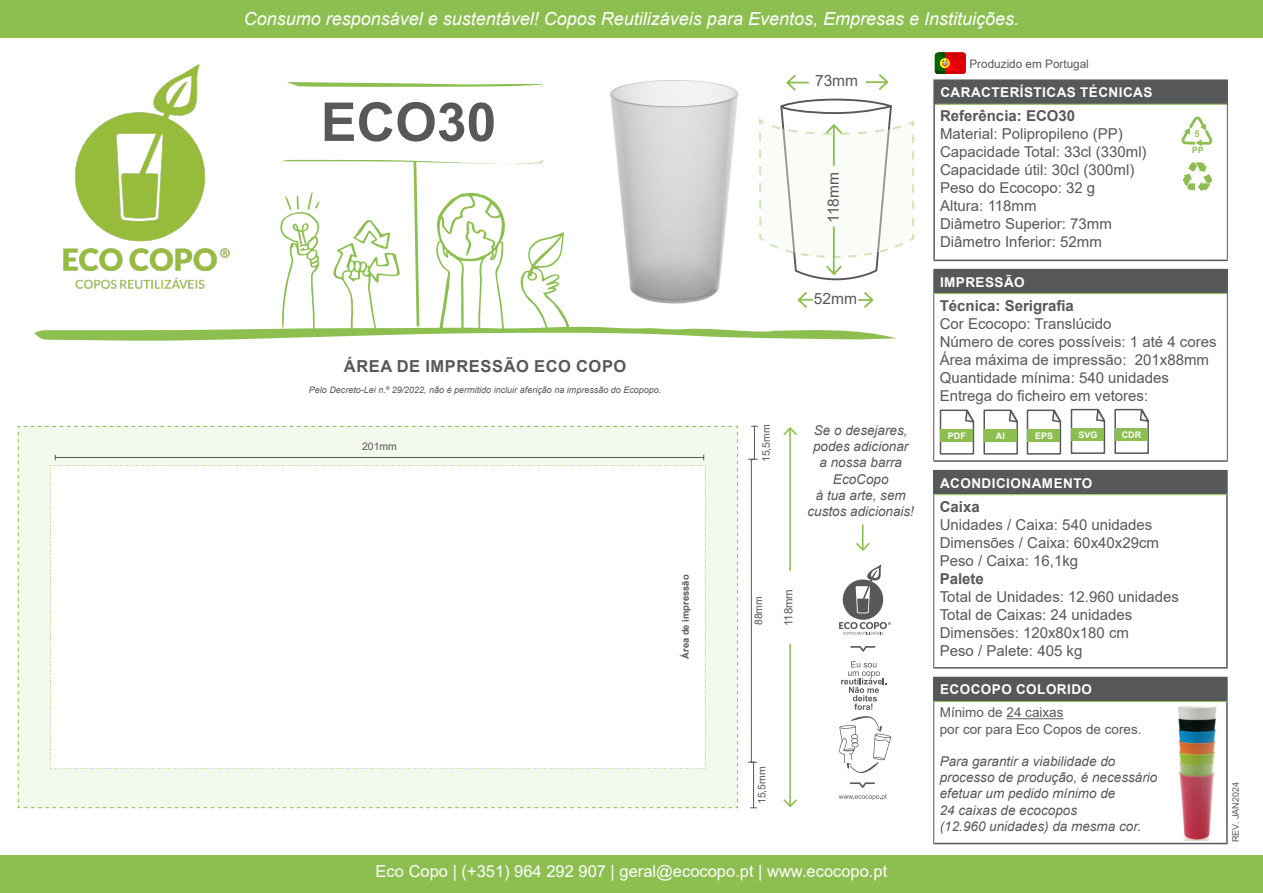
<style>
.page{position:relative;width:1263px;height:893px;background:#fff}
.page>*{position:absolute;margin:0;border:0;box-sizing:border-box;transform-origin:0 0}
.t1{font:700 53.55px "Arial";color:#57585a}
.t2{font:italic 18px "Arial";color:#fff}
.t3{font:16.5px "Arial";color:#fff}
.t4{font:700 16.5px "Arial";letter-spacing:.035em;color:#57585a}
.t5{font:15.45px "Arial";color:#57585a}
.t6{font:15px "Arial";color:#57585a}
.t7{font:700 15px "Arial";color:#57585a}
.t8{font:italic 13.5px/16.2px "Arial";color:#57585a;text-align:center}
.t9{font:700 13.5px "Arial";letter-spacing:.035em;color:#fff}
.t10{font:13.5px "Arial";color:#57585a}
.t11{font:11.7px "Arial";color:#57585a}
.t12{font:11.4px "Arial";color:#57585a}
.t13{font:10.5px "Arial";color:#57585a}
.t14{font:700 9.45px "Arial";color:#57585a}
.t15{font:italic 9px "Arial";color:#57585a}
.t16{font:700 9px "Arial";color:#fff}
.t17{font:9px "Arial";color:#57585a}
</style>
<div class="page">
<div style="left:0;top:0;width:1263px;height:38px;background:#8cbf50"></div>
<div style="left:0;top:855px;width:1263px;height:38px;background:#8cbf50"></div>
<img style="left:153px;top:64px;width:47px;height:40px">
<svg style="left:287px;top:82px;width:256px;height:5px"></svg>
<div style="left:934px;top:471px;width:293px;height:24px;background:#57585a"></div>
<hr style="left:933px;top:470px;width:295px;height:1px;background:#57585a">
<hr style="left:1226px;top:471px;width:2px;height:24px;background:#57585a">
<hr style="left:1226px;top:495px;width:2px;height:172px;background:#57585a">
<hr style="left:933px;top:667px;width:295px;height:2px;background:#57585a">
<svg style="left:933px;top:471px;width:1px;height:24px"></svg>
<hr style="left:933px;top:495px;width:1px;height:172px;background:#57585a">
<hr style="left:934px;top:494px;width:292px;height:1px;background:#8cbf50">
<div style="left:934px;top:80px;width:293px;height:24px;background:#57585a"></div>
<svg style="left:935px;top:105px;width:292px;height:155px"></svg>
<hr style="left:935px;top:104px;width:269px;height:1px;background:#8cbf50">
<hr style="left:933px;top:79px;width:271px;height:2px;background:#57585a">
<hr style="left:933px;top:81px;width:2px;height:23px;background:#57585a">
<hr style="left:1204px;top:79px;width:24px;height:2px;background:#57585a">
<hr style="left:933px;top:104px;width:2px;height:156px;background:#57585a">
<hr style="left:933px;top:260px;width:271px;height:1px;background:#57585a">
<svg style="left:1204px;top:260px;width:24px;height:1px"></svg>
<svg style="left:1204px;top:81px;width:24px;height:24px"></svg>
<hr style="left:1227px;top:104px;width:1px;height:156px;background:#57585a">
<svg style="left:1180px;top:116px;width:32px;height:37px"></svg>
<div style="left:934px;top:270px;width:293px;height:24px;background:#57585a"></div>
<hr style="left:933px;top:269px;width:295px;height:1px;background:#57585a">
<hr style="left:933px;top:460px;width:295px;height:2px;background:#57585a">
<svg style="left:933px;top:270px;width:1px;height:24px"></svg>
<svg style="left:1227px;top:270px;width:1px;height:24px"></svg>
<hr style="left:933px;top:294px;width:1px;height:166px;background:#57585a">
<hr style="left:1227px;top:294px;width:1px;height:166px;background:#57585a">
<hr style="left:934px;top:293px;width:293px;height:1px;background:#8cbf50">
<svg style="left:939px;top:409px;width:36px;height:46px"></svg>
<div style="left:941px;top:429px;width:32px;height:13px;background:#8cbf50"></div>
<svg style="left:983px;top:409px;width:35px;height:46px"></svg>
<div style="left:984px;top:429px;width:33px;height:13px;background:#8cbf50"></div>
<svg style="left:1026px;top:409px;width:36px;height:46px"></svg>
<div style="left:1027px;top:429px;width:33px;height:13px;background:#8cbf50"></div>
<svg style="left:1070px;top:408px;width:36px;height:46px"></svg>
<div style="left:1071px;top:428px;width:33px;height:13px;background:#8cbf50"></div>
<svg style="left:1114px;top:408px;width:35px;height:46px"></svg>
<div style="left:1115px;top:428px;width:33px;height:13px;background:#8cbf50"></div>
<svg style="left:1183px;top:162px;width:29px;height:29px"></svg>
<svg style="left:935px;top:53px;width:31px;height:21px"></svg>
<div style="left:934px;top:677px;width:293px;height:24px;background:#57585a"></div>
<hr style="left:933px;top:677px;width:295px;height:1px;background:#57585a">
<hr style="left:1226px;top:678px;width:2px;height:23px;background:#57585a">
<hr style="left:1226px;top:701px;width:2px;height:142px;background:#57585a">
<hr style="left:933px;top:843px;width:295px;height:1px;background:#57585a">
<svg style="left:933px;top:678px;width:1px;height:23px"></svg>
<hr style="left:933px;top:701px;width:1px;height:142px;background:#57585a">
<hr style="left:934px;top:701px;width:292px;height:1px;background:#8cbf50">
<hr style="left:1006px;top:718px;width:57px;height:1px;background:#57585a">
<img style="left:1178px;top:706px;width:39px;height:134px">
<svg style="left:839px;top:564px;width:52px;height:71px"></svg>
<svg style="left:850px;top:646px;width:25px;height:6px"></svg>
<svg style="left:850px;top:782px;width:25px;height:6px"></svg>
<svg style="left:839px;top:794px;width:48px;height:6px"></svg>
<svg style="left:841px;top:661px;width:45px;height:49px"></svg>
<svg style="left:839px;top:716px;width:52px;height:57px"></svg>
<hr style="left:753px;top:762px;width:1px;height:46px;background:#57585a">
<hr style="left:754px;top:426px;width:1px;height:33px;background:#57585a">
<hr style="left:751px;top:459px;width:1px;height:303px;background:#57585a">
<svg style="left:783px;top:427px;width:14px;height:144px"></svg>
<svg style="left:783px;top:643px;width:14px;height:164px"></svg>
<svg style="left:856px;top:524px;width:14px;height:27px"></svg>
<div style="left:780px;top:99px;width:112px;height:15px;border:2px solid #57585a;border-radius:50%"></div>
<svg style="left:786px;top:74px;width:23px;height:17px"></svg>
<svg style="left:865px;top:74px;width:24px;height:16px"></svg>
<svg style="left:34px;top:104px;width:881px;height:237px"></svg>
<img style="left:606px;top:80px;width:137px;height:225px">
<svg style="left:18px;top:426px;width:720px;height:382px"></svg>
<p class="t2" style="left:244px;top:8px;width:777px">Consumo responsável e sustentável! Copos Reutilizáveis para Eventos, Empresas e Instituições.</p>
<p class="t1" style="left:321px;top:84px;width:177px">ECO30</p>
<p class="t4" style="left:344px;top:355px;width:284px">ÁREA DE IMPRESSÃO ECO COPO</p>
<p class="t15" style="left:309px;top:384px;width:354px">Pelo Decreto-Lei n.º 29/2022, não é permitido incluir aferição na impressão do Ecopopo.</p>
<p class="t13" style="left:362px;top:439px;width:37px">201mm</p>
<p class="t14" style="left:679px;top:659px;width:86px;rotate:-90deg">Área de impressão</p>
<p class="t5" style="left:815px;top:70px;width:45px">73mm</p>
<p class="t5" style="left:823px;top:223px;width:52px;rotate:-90deg">118mm</p>
<p class="t5" style="left:814px;top:288px;width:45px">52mm</p>
<p class="t13" style="left:759px;top:462px;width:39px;rotate:-90deg">15,5mm</p>
<p class="t8" style="left:813px;top:422px;width:97px">Se o desejares, podes adicionar a nossa barra<br>EcoCopo</p>
<p class="t8" style="left:807px;top:487px;width:108px">à tua arte, sem custos adicionais!</p>
<p class="t13" style="left:751px;top:625px;width:31px;rotate:-90deg">88mm</p>
<p class="t12" style="left:780px;top:626px;width:39px;rotate:-90deg">118mm</p>
<p class="t13" style="left:754px;top:804px;width:39px;rotate:-90deg">15,5mm</p>
<p class="t3" style="left:376px;top:860px;width:513px">Eco Copo | (+351) 964 292 907 | geral@ecocopo.pt | www.ecocopo.pt</p>
<p class="t11" style="left:969px;top:56px;width:121px">Produzido em Portugal</p>
<p class="t9" style="left:940px;top:83px;width:214px">CARACTERÍSTICAS TÉCNICAS</p>
<p class="t7" style="left:940px;top:105px;width:137px">Referência: ECO30</p>
<p class="t6" style="left:940px;top:124px;width:184px">Material: Polipropileno (PP)</p>
<p class="t6" style="left:940px;top:142px;width:208px">Capacidade Total: 33cl (330ml)</p>
<p class="t6" style="left:940px;top:160px;width:196px">Capacidade útil: 30cl (300ml)</p>
<p class="t6" style="left:940px;top:178px;width:157px">Peso do Ecocopo: 32 g</p>
<p class="t6" style="left:940px;top:196px;width:98px">Altura: 118mm</p>
<p class="t6" style="left:940px;top:214px;width:173px">Diâmetro Superior: 73mm</p>
<p class="t6" style="left:940px;top:232px;width:163px">Diâmetro Inferior: 52mm</p>
<p class="t9" style="left:940px;top:272px;width:86px">IMPRESSÃO</p>
<p class="t7" style="left:940px;top:295px;width:136px">Técnica: Serigrafia</p>
<p class="t6" style="left:940px;top:313px;width:173px">Cor Ecocopo: Translúcido</p>
<p class="t6" style="left:940px;top:331px;width:278px">Número de cores possíveis: 1 até 4 cores</p>
<p class="t6" style="left:940px;top:349px;width:271px">Área máxima de impressão: 201x88mm</p>
<p class="t6" style="left:940px;top:367px;width:231px">Quantidade mínima: 540 unidades</p>
<p class="t6" style="left:940px;top:385px;width:210px">Entrega do ficheiro em vetores:</p>
<p class="t16" style="left:948px;top:429px;width:19px">PDF</p>
<p class="t16" style="left:996px;top:429px;width:10px">AI</p>
<p class="t16" style="left:1035px;top:429px;width:20px">EPS</p>
<p class="t16" style="left:1078px;top:428px;width:21px">SVG</p>
<p class="t16" style="left:1122px;top:428px;width:21px">CDR</p>
<p class="t9" style="left:940px;top:473px;width:154px">ACONDICIONAMENTO</p>
<p class="t7" style="left:940px;top:496px;width:42px">Caixa</p>
<p class="t6" style="left:940px;top:514px;width:214px">Unidades / Caixa: 540 unidades</p>
<p class="t6" style="left:940px;top:532px;width:221px">Dimensões / Caixa: 60x40x29cm</p>
<p class="t6" style="left:940px;top:550px;width:140px">Peso / Caixa: 16,1kg</p>
<p class="t7" style="left:940px;top:568px;width:46px">Palete</p>
<p class="t6" style="left:940px;top:586px;width:241px">Total de Unidades: 12.960 unidades</p>
<p class="t6" style="left:940px;top:604px;width:194px">Total de Caixas: 24 unidades</p>
<p class="t6" style="left:940px;top:622px;width:191px">Dimensões: 120x80x180 cm</p>
<p class="t6" style="left:940px;top:640px;width:144px">Peso / Palete: 405 kg</p>
<p class="t9" style="left:940px;top:680px;width:154px">ECOCOPO COLORIDO</p>
<p class="t10" style="left:940px;top:703px;width:125px">Mínimo de 24 caixas</p>
<p class="t10" style="left:940px;top:719px;width:203px">por cor para Eco Copos de cores.</p>
<p class="t8" style="left:940px;top:753px;width:177px">Para garantir a viabilidade do</p>
<p class="t8" style="left:940px;top:769px;width:219px">processo de produção, é necessário</p>
<p class="t8" style="left:940px;top:786px;width:177px">efetuar um pedido mínimo de</p>
<p class="t8" style="left:940px;top:802px;width:139px">24 caixas de ecocopos</p>
<p class="t8" style="left:940px;top:818px;width:203px">(12.960 unidades) da mesma cor.</p>
<p class="t17" style="left:1229px;top:842px;width:61px;rotate:-90deg">REV. JAN2024</p>
</div>
